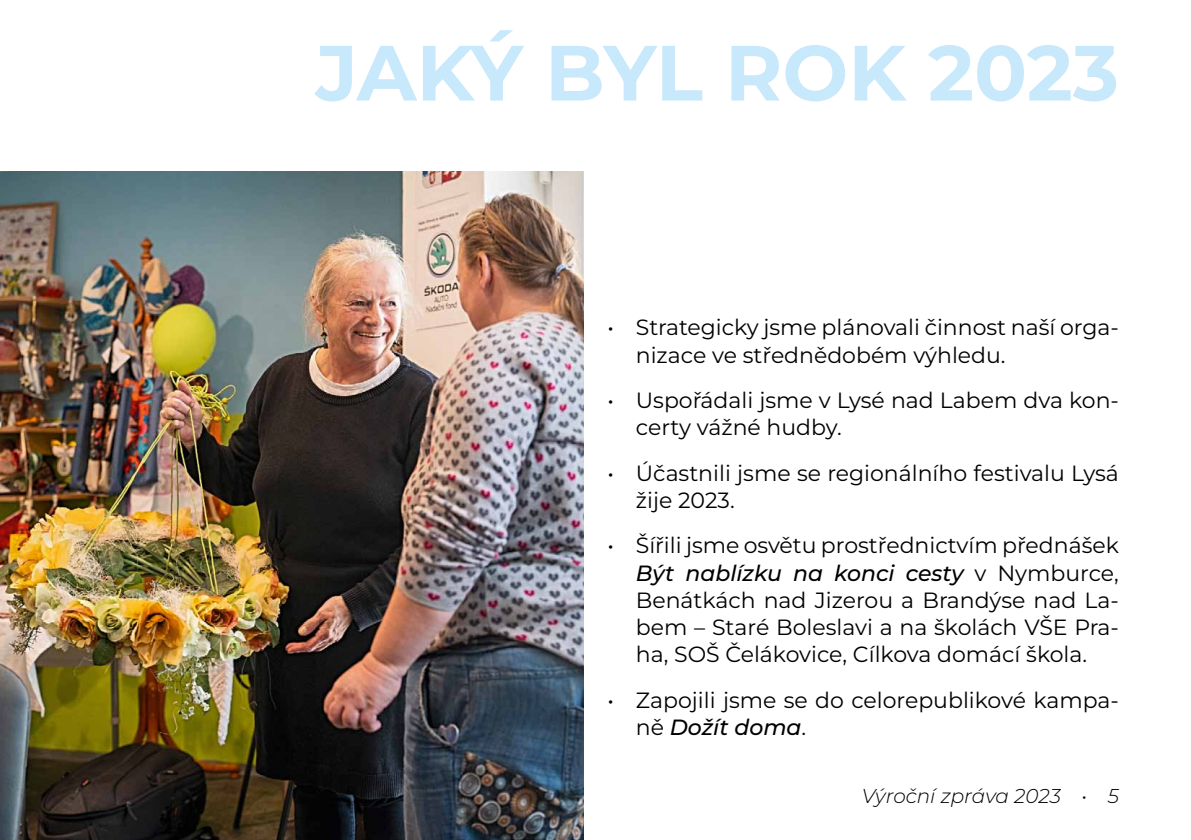
<style>
.page{position:relative;width:1191px;height:840px;background:#fff}
.page>*{position:absolute;margin:0;border:0;box-sizing:border-box;transform-origin:0 0}
.t1{font:700 78px "Montserrat";color:#c8e8fb}
.t2{font:22px/27.2px "Montserrat";color:#000}
.t3{font:italic 300 20px "Montserrat";color:#000}
.s1{font-weight:500;font-style:italic}
</style>
<div class="page">
<img style="left:0;top:172px;width:583px;height:667px">
<h1 class="t1" style="left:316px;top:21px;width:805px">JAKÝ BYL ROK 2023</h1>
<p class="t2" style="left:636px;top:313px;width:484px;text-indent:-28px">• Strategicky jsme plánovali činnost naší orga&shy;nizace ve střednědobém výhledu.</p>
<p class="t2" style="left:636px;top:386px;width:484px;text-indent:-28px">• Uspořádali jsme v Lysé nad Labem dva kon&shy;certy vážné hudby.</p>
<p class="t2" style="left:636px;top:458px;width:484px;text-indent:-28px">• Účastnili jsme se regionálního festivalu Lysá žije 2023.</p>
<p class="t2" style="left:636px;top:531px;width:484px;text-align:justify;text-indent:-28px">• Šířili jsme osvětu prostřednictvím přednášek <span class="s1">Být nablízku na konci cesty</span> v Nymburce, Benátkách nad Jizerou a Brandýse nad La&shy;bem – Staré Boleslavi a na školách VŠE Pra&shy;ha, SOŠ Čelákovice, Cílkova domácí škola.</p>
<p class="t2" style="left:636px;top:685px;width:484px;text-indent:-28px">• Zapojili jsme se do celorepublikové kampa&shy;ně <span class="s1">Dožít doma</span>.</p>
<p class="t3" style="left:861px;top:782px;width:259px">Výroční zpráva 2023 • 5</p>
</div>
